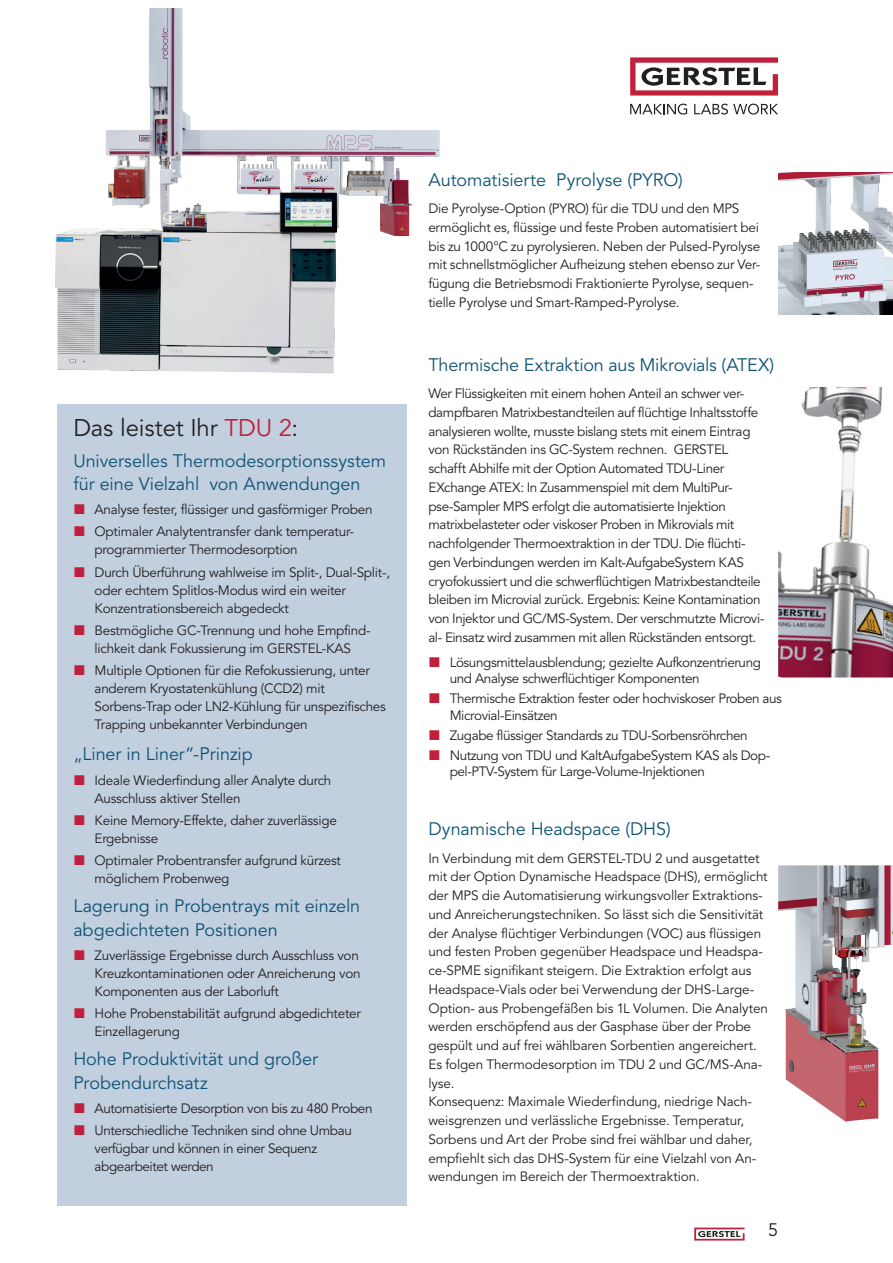
<style>
.page{position:relative;width:893px;height:1263px;background:#fff}
.page>*{position:absolute;margin:0;border:0;box-sizing:border-box;transform-origin:0 0}
.t1{font:24px "Avenir LT Pro";letter-spacing:-.005em;color:#231f20}
.t2{font:18px/24px "Avenir LT Pro";letter-spacing:-.005em;color:#0f5374}
.t3{font:18px "Avenir LT Pro";color:#231f20}
.t4{font:13.5px/18.8px "Avenir LT Pro";letter-spacing:-.02em;color:#231f20}
.s1{color:#c0203b}
</style>
<div class="page">
<svg style="left:630px;top:104px;width:57px;height:11px"></svg>
<svg style="left:694px;top:104px;width:84px;height:11px"></svg>
<svg style="left:630px;top:57px;width:148px;height:39px"></svg>
<svg style="left:694px;top:1227px;width:50px;height:13px"></svg>
<div style="left:57px;top:404px;width:350px;height:801px;background:#c1cfdf"></div>
<img style="left:55px;top:9px;width:385px;height:365px">
<img style="left:778px;top:865px;width:115px;height:257px">
<img style="left:778px;top:172px;width:115px;height:142px">
<img style="left:778px;top:387px;width:115px;height:290px">
<h1 class="t1" style="left:73px;top:414px;width:226px">Das leistet Ihr <span class="s1">TDU 2</span>:</h1>
<h2 class="t2" style="left:73px;top:450px;width:314px;line-height:22.5px">Universelles Thermodesorptionssystem für eine Vielzahl von Anwendungen</h2>
<p class="t4" style="left:95px;top:499px;width:280px;line-height:22.2px">Analyse fester, flüssiger und gasförmiger Proben<br>Optimaler Analytentransfer dank temperatur-</p>
<p class="t4" style="left:95px;top:539px;width:297px;line-height:22.2px">programmierter Thermodesorption<br>Durch Überführung wahlweise im Split-, Dual-Split-,</p>
<p class="t4" style="left:95px;top:581px;width:253px;line-height:18px">oder echtem Splitlos-Modus wird ein weiter<br>Konzentrationsbereich abgedeckt</p>
<p class="t4" style="left:95px;top:621px;width:278px;line-height:18px">Bestmögliche GC-Trennung und hohe Empfind&shy;lichkeit dank Fokussierung im GERSTEL-KAS</p>
<p class="t4" style="left:95px;top:662px;width:293px;line-height:18px">Multiple Optionen für die Refokussierung, unter anderem Kryostatenkühlung (CCD2) mit Sorbens-Trap oder LN2-Kühlung für unspezifisches Trapping unbekannter Verbindungen</p>
<h2 class="t2" style="left:73px;top:743px;width:181px">„Liner in Liner“-Prinzip</h2>
<p class="t4" style="left:95px;top:771px;width:238px;line-height:18px">Ideale Wiederfindung aller Analyte durch<br>Ausschluss aktiver Stellen</p>
<p class="t4" style="left:95px;top:812px;width:244px;line-height:18px">Keine Memory-Effekte, daher zuverlässige<br>Ergebnisse</p>
<p class="t4" style="left:95px;top:852px;width:248px;line-height:18px">Optimaler Probentransfer aufgrund kürzest möglichem Probenweg</p>
<h2 class="t2" style="left:73px;top:894px;width:288px">Lagerung in Probentrays mit einzeln abgedichteten Positionen</h2>
<p class="t4" style="left:95px;top:947px;width:267px;line-height:18px">Zuverlässige Ergebnisse durch Ausschluss von<br>Kreuzkontaminationen oder Anreicherung von<br>Komponenten aus der Laborluft</p>
<p class="t4" style="left:95px;top:1005px;width:268px;line-height:18px">Hohe Probenstabilität aufgrund abgedichteter<br>Einzellagerung</p>
<h2 class="t2" style="left:73px;top:1047px;width:246px">Hohe Produktivität und großer<br>Probendurchsatz</h2>
<p class="t4" style="left:95px;top:1097px;width:279px;line-height:22.2px">Automatisierte Desorption von bis zu 480 Proben<br>Unterschiedliche Techniken sind ohne Umbau</p>
<p class="t4" style="left:95px;top:1140px;width:224px;line-height:18px">verfügbar und können in einer Sequenz abgearbeitet werden</p>
<h2 class="t2" style="left:428px;top:168px;width:256px">Automatisierte Pyrolyse (PYRO)</h2>
<p class="t4" style="left:428px;top:199px;width:333px">Die Pyrolyse-Option (PYRO) für die TDU und den MPS ermöglicht es, flüssige und feste Proben automatisiert bei bis zu 1000°C zu pyrolysieren. Neben der Pulsed-Pyrolyse mit schnellstmöglicher Aufheizung stehen ebenso zur Ver&shy;fügung die Betriebsmodi Fraktionierte Pyrolyse, sequen&shy;tielle Pyrolyse und Smart-Ramped-Pyrolyse.</p>
<h2 class="t2" style="left:428px;top:353px;width:347px">Thermische Extraktion aus Mikrovials (ATEX)</h2>
<p class="t4" style="left:428px;top:384px;width:338px">Wer Flüssigkeiten mit einem hohen Anteil an schwer ver&shy;dampfbaren Matrixbestandteilen auf flüchtige Inhaltsstoffe analysieren wollte, musste bislang stets mit einem Eintrag von Rückständen ins GC-System rechnen. GERSTEL schafft Abhilfe mit der Option Automated TDU-Liner EXchange ATEX: In Zusammenspiel mit dem MultiPur&shy;pse-Sampler MPS erfolgt die automatisierte Injektion matrixbelasteter oder viskoser Proben in Mikrovials mit nachfolgender Thermoextraktion in der TDU. Die flüchti&shy;gen Verbindungen werden im Kalt-AufgabeSystem KAS cryofokussiert und die schwerflüchtigen Matrixbestandteile bleiben im Microvial zurück. Ergebnis: Keine Kontamination von Injektor und GC/MS-System. Der verschmutzte Microvi&shy;al- Einsatz wird zusammen mit allen Rückständen entsorgt.</p>
<p class="t4" style="left:450px;top:654px;width:313px;line-height:16.5px">Lösungsmittelausblendung; gezielte Aufkonzentrierung und Analyse schwerflüchtiger Komponenten</p>
<p class="t4" style="left:450px;top:691px;width:334px;line-height:16.5px">Thermische Extraktion fester oder hochviskoser Proben aus<br>Microvial-Einsätzen</p>
<p class="t4" style="left:450px;top:725px;width:322px;line-height:20px">Zugabe flüssiger Standards zu TDU-Sorbensröhrchen<br>Nutzung von TDU und KaltAufgabeSystem KAS als Dop-</p>
<p class="t4" style="left:450px;top:762px;width:257px">pel-PTV-System für Large-Volume-Injektionen</p>
<h2 class="t2" style="left:428px;top:817px;width:244px">Dynamische Headspace (DHS)</h2>
<p class="t4" style="left:428px;top:849px;width:341px">In Verbindung mit dem GERSTEL-TDU 2 und ausgetattet mit der Option Dynamische Headspace (DHS), ermöglicht der MPS die Automatisierung wirkungsvoller Extraktions&shy;und Anreicherungstechniken. So lässt sich die Sensitivität der Analyse flüchtiger Verbindungen (VOC) aus flüssigen und festen Proben gegenüber Headspace und Headspa&shy;ce-SPME signifikant steigern. Die Extraktion erfolgt aus Headspace-Vials oder bei Verwendung der DHS-Large-Option- aus Probengefäßen bis 1L Volumen. Die Analyten werden erschöpfend aus der Gasphase über der Probe gespült und auf frei wählbaren Sorbentien angereichert.<br>Es folgen Thermodesorption im TDU 2 und GC/MS-Ana&shy;lyse.<br>Konsequenz: Maximale Wiederfindung, niedrige Nach&shy;weisgrenzen und verlässliche Ergebnisse. Temperatur, Sorbens und Art der Probe sind frei wählbar und daher, empfiehlt sich das DHS-System für eine Vielzahl von An&shy;wendungen im Bereich der Thermoextraktion.</p>
<h2 class="t3" style="left:768px;top:1219px;width:12px">5</h2>
</div>
